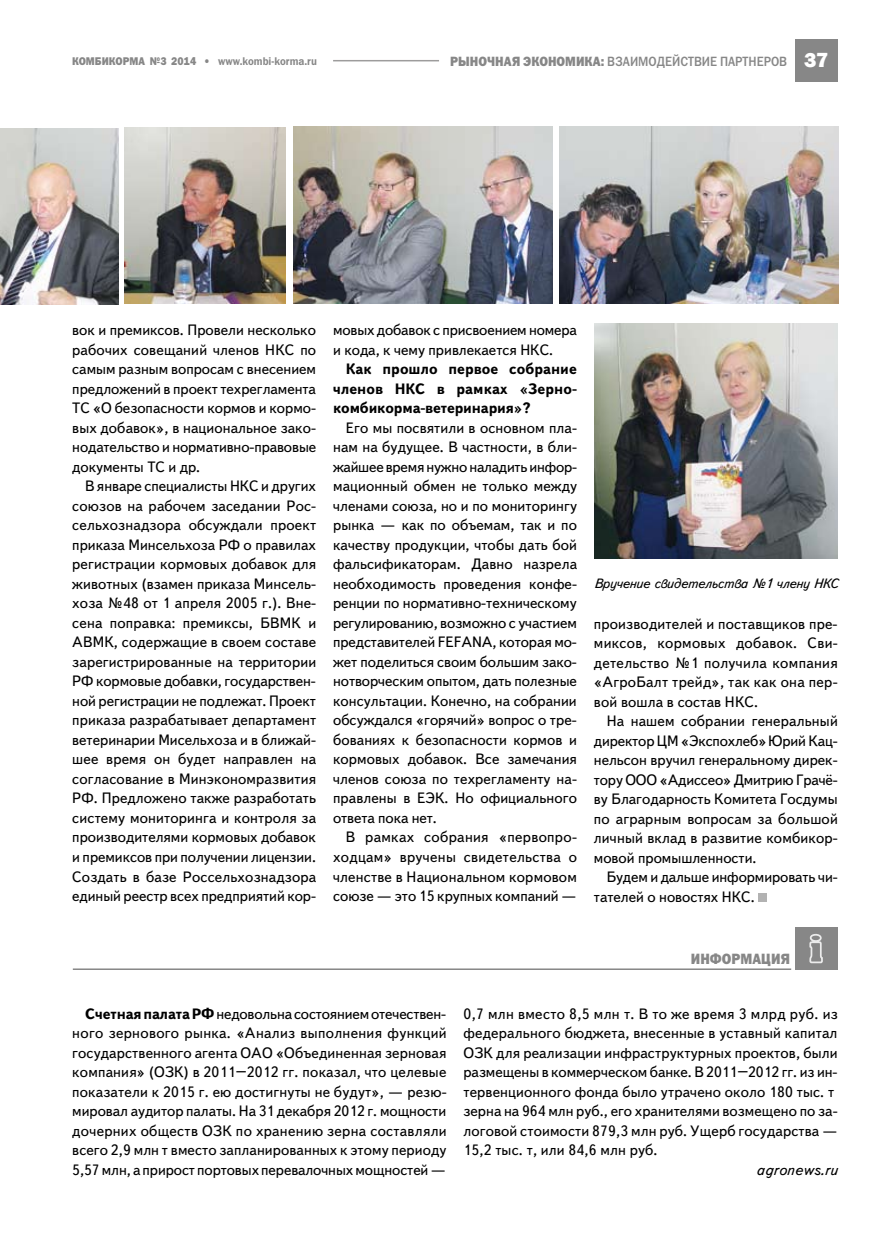
<style>
.page{position:relative;width:893px;height:1234px;background:#fff}
.page>*{position:absolute;margin:0;border:0;box-sizing:border-box;transform-origin:0 0}
.t1{font:15px/19.5px "Text Book C";letter-spacing:.005em;color:#000;text-align:justify}
.t2{font:700 15px/19.5px "Text Book C";color:#000;text-align:justify}
.t3{font:italic 15px "Text Book C";color:#000}
.t4{font:15px "Franklin Gothic Heavy C";color:#878787;scale:.9 1}
.t5{font:13.5px "Franklin Gothic Medium C";color:#878787;scale:.9 1}
.t6{font:italic 13.5px "Text Book C";letter-spacing:-.025em;color:#000}
.t7{font:11.25px "Franklin Gothic Demi C";color:#878787;scale:.9 1}
.s1{font-family:"Franklin Gothic Heavy C"}
.s2{font-family:"Franklin Gothic";font-weight:800;font-size:21px;color:#fff}
.s3{font-weight:700}
</style>
<div class="page">
<div style="left:795px;top:39px;width:43px;height:42px;background:#878787"></div>
<hr style="left:333px;top:60px;width:106px;height:1px;background:#9d9c9c">
<img style="left:559px;top:127px;width:279px;height:177px">
<img style="left:0;top:128px;width:118px;height:176px">
<img style="left:124px;top:128px;width:161px;height:176px">
<div style="left:758px;top:892px;width:9px;height:9px;background:#b2b2b2"></div>
<img style="left:293px;top:127px;width:260px;height:177px">
<img style="left:594px;top:323px;width:243px;height:235px">
<div style="left:795px;top:926px;width:43px;height:43px;background:#878787"></div>
<svg style="left:809px;top:934px;width:14px;height:29px"></svg>
<hr style="left:73px;top:968px;width:718px;height:1px;background:#878787">
<p class="t7" style="left:72px;top:54px;width:274px"><span class="s1">КОМБИКОРМА №3 2014 •</span> www.kombi-korma.ru</p>
<p class="t5" style="left:450px;top:54px;width:422px"><span class="s1">РЫНОЧНАЯ ЭКОНОМИКА:</span> ВЗАИМОДЕЙСТВИЕ ПАРТНЕРОВ <span class="s2">37</span></p>
<p class="t1" style="left:72px;top:320px;width:245px">вок и премиксов. Провели несколько рабочих совещаний членов НКС по самым разным вопросам с внесением предложений в проект техрегламента ТС «О безопасности кормов и кормо&shy;вых добавок», в национальное зако&shy;нодательство и нормативно-правовые документы ТС и др.</p>
<p class="t1" style="left:72px;top:476px;width:245px;text-indent:13px">В январе специалисты НКС и других союзов на рабочем заседании Рос&shy;сельхознадзора обсуждали проект приказа Минсельхоза РФ о правилах регистрации кормовых добавок для животных (взамен приказа Минсель&shy;хоза №48 от 1 апреля 2005 г.). Вне&shy;сена поправка: премиксы, БВМК и АВМК, содержащие в своем составе зарегистрированные на территории РФ кормовые добавки, государствен&shy;ной регистрации не подлежат. Проект приказа разрабатывает департамент ветеринарии Мисельхоза и в ближай&shy;шее время он будет направлен на согласование в Минэкономразвития РФ. Предложено также разработать систему мониторинга и контроля за производителями кормовых добавок и премиксов при получении лицензии.<br>Создать в базе Россельхознадзора единый реестр всех предприятий кор-</p>
<p class="t1" style="left:333px;top:320px;width:245px">мовых добавок с присвоением номера и кода, к чему привлекается НКС.</p>
<p class="t2" style="left:333px;top:359px;width:245px;text-indent:13px">Как прошло первое собрание членов НКС в рамках «Зерно&shy;комбикорма-ветеринария»?</p>
<p class="t1" style="left:333px;top:418px;width:245px;text-indent:13px">Его мы посвятили в основном пла&shy;нам на будущее. В частности, в бли&shy;жайшее время нужно наладить инфор&shy;мационный обмен не только между членами союза, но и по мониторингу рынка — как по объемам, так и по качеству продукции, чтобы дать бой фальсификаторам. Давно назрела необходимость проведения конфе&shy;ренции по нормативно-техническому регулированию, возможно с участием представителей FEFANA, которая мо&shy;жет поделиться своим большим зако&shy;нотворческим опытом, дать полезные консультации. Конечно, на собрании обсуждался «горячий» вопрос о тре&shy;бованиях к безопасности кормов и кормовых добавок. Все замечания членов союза по техрегламенту на&shy;правлены в ЕЭК. Но официального ответа пока нет.</p>
<p class="t1" style="left:333px;top:827px;width:245px;text-indent:13px">В рамках собрания «первопро&shy;ходцам» вручены свидетельства о членстве в Национальном кормовом союзе — это 15 крупных компаний —</p>
<p class="t6" style="left:594px;top:575px;width:246px">Вручение свидетельства №1 члену НКС</p>
<p class="t1" style="left:594px;top:614px;width:245px">производителей и поставщиков пре&shy;миксов, кормовых добавок. Сви&shy;детельство №1 получила компания «АгроБалт трейд», так как она пер&shy;вой вошла в состав НКС.</p>
<p class="t1" style="left:594px;top:711px;width:245px;text-indent:13px">На нашем собрании генеральный директор ЦМ «Экспохлеб» Юрий Кац&shy;нельсон вручил генеральному дирек&shy;тору ООО «Адиссео» Дмитрию Грачё&shy;ву Благодарность Комитета Госдумы по аграрным вопросам за большой личный вклад в развитие комбикор&shy;мовой промышленности.</p>
<p class="t1" style="left:594px;top:867px;width:245px;text-indent:13px">Будем и дальше информировать чи&shy;тателей о новостях НКС.</p>
<p class="t4" style="left:691px;top:949px;width:47px">информа</p>
<p class="t4" style="left:761px;top:949px;width:22px">ция</p>
<p class="t1" style="left:72px;top:1003px;width:376px;text-indent:13px"><span class="s3">Счетная палата РФ</span> недовольна состоянием отечествен&shy;ного зернового рынка. «Анализ выполнения функций государственного агента ОАО «Объединенная зерновая компания» (ОЗК) в 2011–2012 гг. показал, что целевые показатели к 2015 г. ею достигнуты не будут», — резю&shy;мировал аудитор палаты. На 31 декабря 2012 г. мощности дочерних обществ ОЗК по хранению зерна составляли всего 2,9 млн т вместо запланированных к этому периоду 5,57 млн, а прирост портовых перевалочных мощностей —</p>
<p class="t1" style="left:463px;top:1003px;width:376px;text-align:left">0,7 млн вместо 8,5 млн т. В то же время 3 млрд руб. из федерального бюджета, внесенные в уставный капитал ОЗК для реализации инфраструктурных проектов, были размещены в коммерческом банке. В 2011–2012 гг. из ин&shy;тервенционного фонда было утрачено около 180 тыс. т зерна на 964 млн руб., его хранителями возмещено по за&shy;логовой стоимости 879,3 млн руб. Ущерб государства — 15,2 тыс. т, или 84,6 млн руб.</p>
<p class="t3" style="left:756px;top:1160px;width:83px">agronews.ru</p>
</div>
